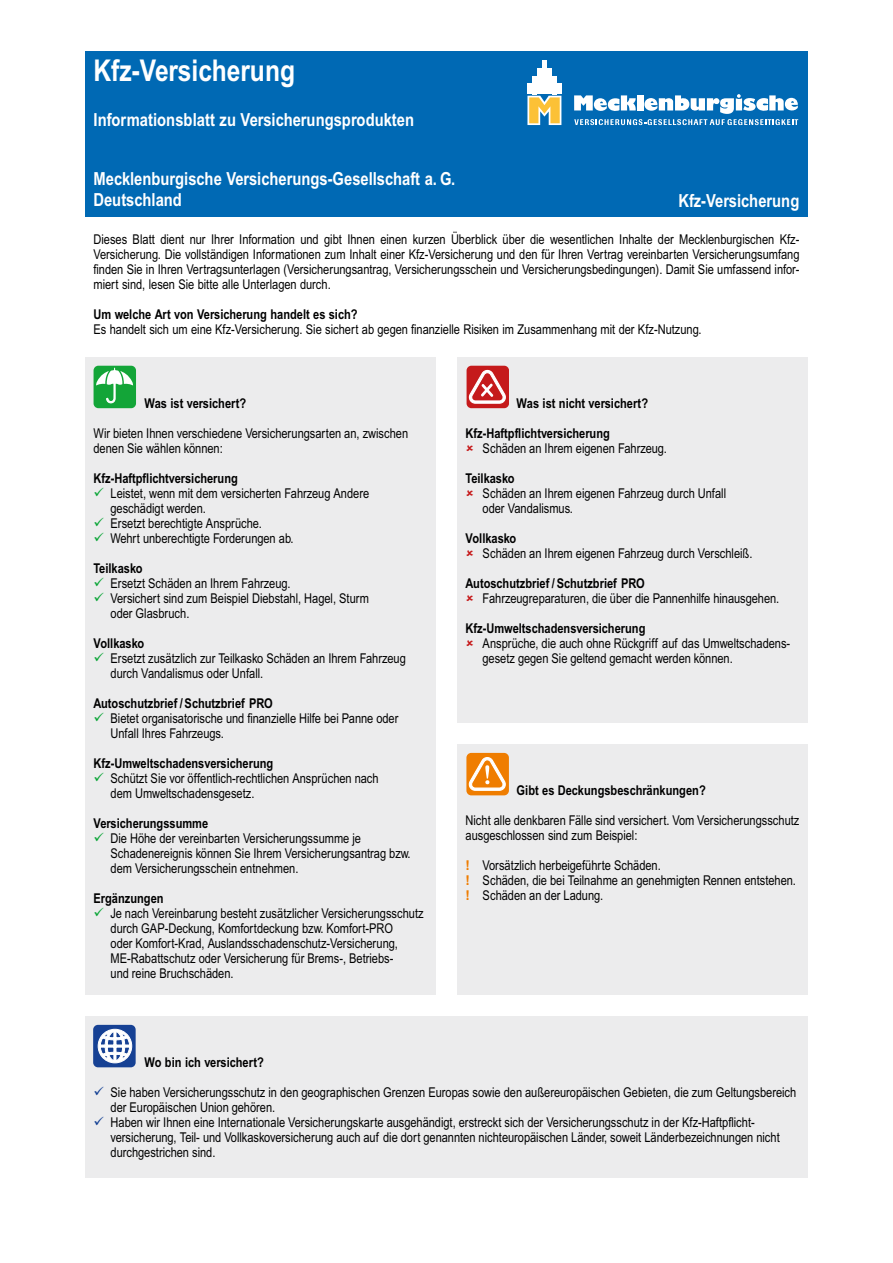
<style>
.page{position:relative;width:893px;height:1263px;background:#fff}
.page>*{position:absolute;margin:0;border:0;box-sizing:border-box;transform-origin:0 0}
.t1{font:700 30px "Arial Narrow MT Pro";color:#fff}
.t2{font:700 18px/21px "Arial Narrow MT Pro";color:#fff}
.t3{font:13.5px/15px "Arial Narrow MT Pro";color:#000}
.t4{font:700 13.5px "Arial Narrow MT Pro";color:#000}
.s1{color:#0aa537}
.s2{font-family:"Arial";font-weight:700;color:#ef7c00}
.s3{color:#134094}
</style>
<div class="page">
<div style="left:85px;top:357px;width:351px;height:638px;background:#ececed"></div>
<div style="left:94px;top:366px;width:42px;height:42px;background:#13a538;border-radius:5px"></div>
<svg style="left:96px;top:367px;width:37px;height:37px"></svg>
<div style="left:85px;top:1016px;width:723px;height:162px;background:#ececed"></div>
<div style="left:94px;top:1025px;width:42px;height:42px;background:#164194;border-radius:5px"></div>
<svg style="left:98px;top:1029px;width:34px;height:34px"></svg>
<div style="left:457px;top:744px;width:351px;height:251px;background:#ececed"></div>
<div style="left:466px;top:753px;width:42px;height:42px;background:#ef7d00;border-radius:5px"></div>
<svg style="left:468px;top:757px;width:38px;height:34px"></svg>
<div style="left:85px;top:51px;width:723px;height:166px;background:#0069b4"></div>
<div style="left:457px;top:357px;width:351px;height:366px;background:#ececed"></div>
<div style="left:467px;top:366px;width:41px;height:42px;background:#c51a1b;border-radius:5px"></div>
<svg style="left:468px;top:369px;width:38px;height:35px"></svg>
<svg style="left:527px;top:96px;width:34px;height:29px"></svg>
<hr style="left:527px;top:84px;width:4px;height:10px;background:#fff">
<hr style="left:532px;top:76px;width:4px;height:18px;background:#fff">
<hr style="left:537px;top:68px;width:4px;height:26px;background:#fff">
<hr style="left:542px;top:61px;width:4px;height:33px;background:#fff">
<hr style="left:547px;top:68px;width:4px;height:26px;background:#fff">
<hr style="left:552px;top:76px;width:4px;height:18px;background:#fff">
<hr style="left:557px;top:84px;width:4px;height:10px;background:#fff">
<svg style="left:574px;top:94px;width:224px;height:31px"></svg>
<h1 class="t1" style="left:94px;top:53px;width:203px">Kfz-Versicherung</h1>
<h2 class="t2" style="left:94px;top:109px;width:322px">Informationsblatt zu Versicherungsprodukten</h2>
<h2 class="t2" style="left:94px;top:169px;width:363px">Mecklenburgische Versicherungs-Gesellschaft a. G.<br>Deutschland</h2>
<h2 class="t2" style="left:678px;top:190px;width:123px">Kfz-Versicherung</h2>
<p class="t3" style="left:94px;top:231px;width:707px;text-align:justify">Dieses Blatt dient nur Ihrer Information und gibt Ihnen einen kurzen Überblick über die wesentlichen Inhalte der Mecklenburgischen Kfz-Versicherung. Die vollständigen Informationen zum Inhalt einer Kfz-Versicherung und den für Ihren Vertrag vereinbarten Versicherungsumfang finden Sie in Ihren Vertragsunterlagen (Versicherungsantrag, Versicherungsschein und Versicherungsbedingungen). Damit Sie umfassend infor&shy;miert sind, lesen Sie bitte alle Unterlagen durch.</p>
<p class="t4" style="left:94px;top:306px;width:266px">Um welche Art von Versicherung handelt es sich?</p>
<p class="t3" style="left:94px;top:321px;width:610px">Es handelt sich um eine Kfz-Versicherung. Sie sichert ab gegen finanzielle Risiken im Zusammenhang mit der Kfz-Nutzung.</p>
<p class="t4" style="left:145px;top:395px;width:103px">Was ist versichert?</p>
<p class="t3" style="left:94px;top:425px;width:316px">Wir bieten Ihnen verschiedene Versicherungsarten an, zwischen denen Sie wählen können:</p>
<p class="t4" style="left:94px;top:470px;width:146px">Kfz-Haftpflichtversicherung</p>
<p class="t3" style="left:111px;top:485px;width:260px;text-indent:-17px"><span class="s1">✓</span> Leistet, wenn mit dem versicherten Fahrzeug Andere geschädigt werden.</p>
<p class="t3" style="left:94px;top:515px;width:170px"><span class="s1">✓</span> Ersetzt berechtigte Ansprüche.</p>
<p class="t3" style="left:94px;top:530px;width:202px"><span class="s1">✓</span> Wehrt unberechtigte Forderungen ab.</p>
<p class="t4" style="left:94px;top:560px;width:50px">Teilkasko</p>
<p class="t3" style="left:94px;top:575px;width:198px"><span class="s1">✓</span> Ersetzt Schäden an Ihrem Fahrzeug.</p>
<p class="t3" style="left:111px;top:590px;width:260px;text-indent:-17px"><span class="s1">✓</span> Versichert sind zum Beispiel Diebstahl, Hagel, Sturm oder Glasbruch.</p>
<p class="t4" style="left:94px;top:635px;width:52px">Vollkasko</p>
<p class="t3" style="left:111px;top:650px;width:297px;text-indent:-17px"><span class="s1">✓</span> Ersetzt zusätzlich zur Teilkasko Schäden an Ihrem Fahrzeug durch Vandalismus oder Unfall.</p>
<p class="t4" style="left:94px;top:695px;width:181px">Autoschutzbrief /Schutzbrief PRO</p>
<p class="t3" style="left:111px;top:710px;width:289px;text-indent:-17px"><span class="s1">✓</span> Bietet organisatorische und finanzielle Hilfe bei Panne oder<br>Unfall Ihres Fahrzeugs.</p>
<p class="t4" style="left:94px;top:755px;width:181px">Kfz-Umweltschadensversicherung</p>
<p class="t3" style="left:111px;top:770px;width:270px;text-indent:-17px"><span class="s1">✓</span> Schützt Sie vor öffentlich-rechtlichen Ansprüchen nach dem Umweltschadensgesetz.</p>
<p class="t4" style="left:94px;top:815px;width:116px">Versicherungssumme</p>
<p class="t3" style="left:111px;top:830px;width:302px;text-indent:-17px"><span class="s1">✓</span> Die Höhe der vereinbarten Versicherungssumme je<br>Schadenereignis können Sie Ihrem Versicherungsantrag bzw. dem Versicherungsschein entnehmen.</p>
<p class="t4" style="left:94px;top:889px;width:72px">Ergänzungen</p>
<p class="t3" style="left:111px;top:905px;width:315px;text-indent:-17px"><span class="s1">✓</span> Je nach Vereinbarung besteht zusätzlicher Versicherungsschutz durch GAP-Deckung, Komfortdeckung bzw. Komfort-PRO<br>oder Komfort-Krad, Auslandsschadenschutz-Versicherung, ME-Rabattschutz oder Versicherung für Brems-, Betriebs-<br>und reine Bruchschäden.</p>
<p class="t4" style="left:517px;top:395px;width:133px">Was ist nicht versichert?</p>
<p class="t4" style="left:466px;top:425px;width:146px">Kfz-Haftpflichtversicherung</p>
<p class="t3" style="left:483px;top:440px;width:186px">Schäden an Ihrem eigenen Fahrzeug.</p>
<p class="t4" style="left:466px;top:470px;width:50px">Teilkasko</p>
<p class="t3" style="left:483px;top:485px;width:245px">Schäden an Ihrem eigenen Fahrzeug durch Unfall oder Vandalismus.</p>
<p class="t4" style="left:466px;top:530px;width:52px">Vollkasko</p>
<p class="t3" style="left:483px;top:545px;width:271px">Schäden an Ihrem eigenen Fahrzeug durch Verschleiß.</p>
<p class="t4" style="left:466px;top:575px;width:181px">Autoschutzbrief /Schutzbrief PRO</p>
<p class="t3" style="left:483px;top:590px;width:298px">Fahrzeugreparaturen, die über die Pannenhilfe hinausgehen.</p>
<p class="t4" style="left:466px;top:620px;width:181px">Kfz-Umweltschadensversicherung</p>
<p class="t3" style="left:483px;top:635px;width:309px">Ansprüche, die auch ohne Rückgriff auf das Umweltschadens&shy;gesetz gegen Sie geltend gemacht werden können.</p>
<p class="t4" style="left:517px;top:781px;width:191px">Gibt es Deckungsbeschränkungen?</p>
<p class="t3" style="left:466px;top:812px;width:335px">Nicht alle denkbaren Fälle sind versichert. Vom Versicherungsschutz ausgeschlossen sind zum Beispiel:</p>
<p class="t3" style="left:466px;top:857px;width:332px"><span class="s2">!</span> Vorsätzlich herbeigeführte Schäden.<br><span class="s2">!</span> Schäden, die bei Teilnahme an genehmigten Rennen entstehen. <span class="s2">!</span> Schäden an der Ladung.</p>
<p class="t4" style="left:145px;top:1054px;width:121px">Wo bin ich versichert?</p>
<p class="t3" style="left:111px;top:1084px;width:687px;text-indent:-17px"><span class="s3">✓</span> Sie haben Versicherungsschutz in den geographischen Grenzen Europas sowie den außereuropäischen Gebieten, die zum Geltungsbereich der Europäischen Union gehören.</p>
<p class="t3" style="left:111px;top:1114px;width:671px;text-indent:-17px"><span class="s3">✓</span> Haben wir Ihnen eine Internationale Versicherungskarte ausgehändigt, erstreckt sich der Versicherungsschutz in der Kfz-Haftpflicht&shy;versicherung, Teil- und Vollkaskoversicherung auch auf die dort genannten nichteuropäischen Länder, soweit Länderbezeichnungen nicht durchgestrichen sind.</p>
</div>
